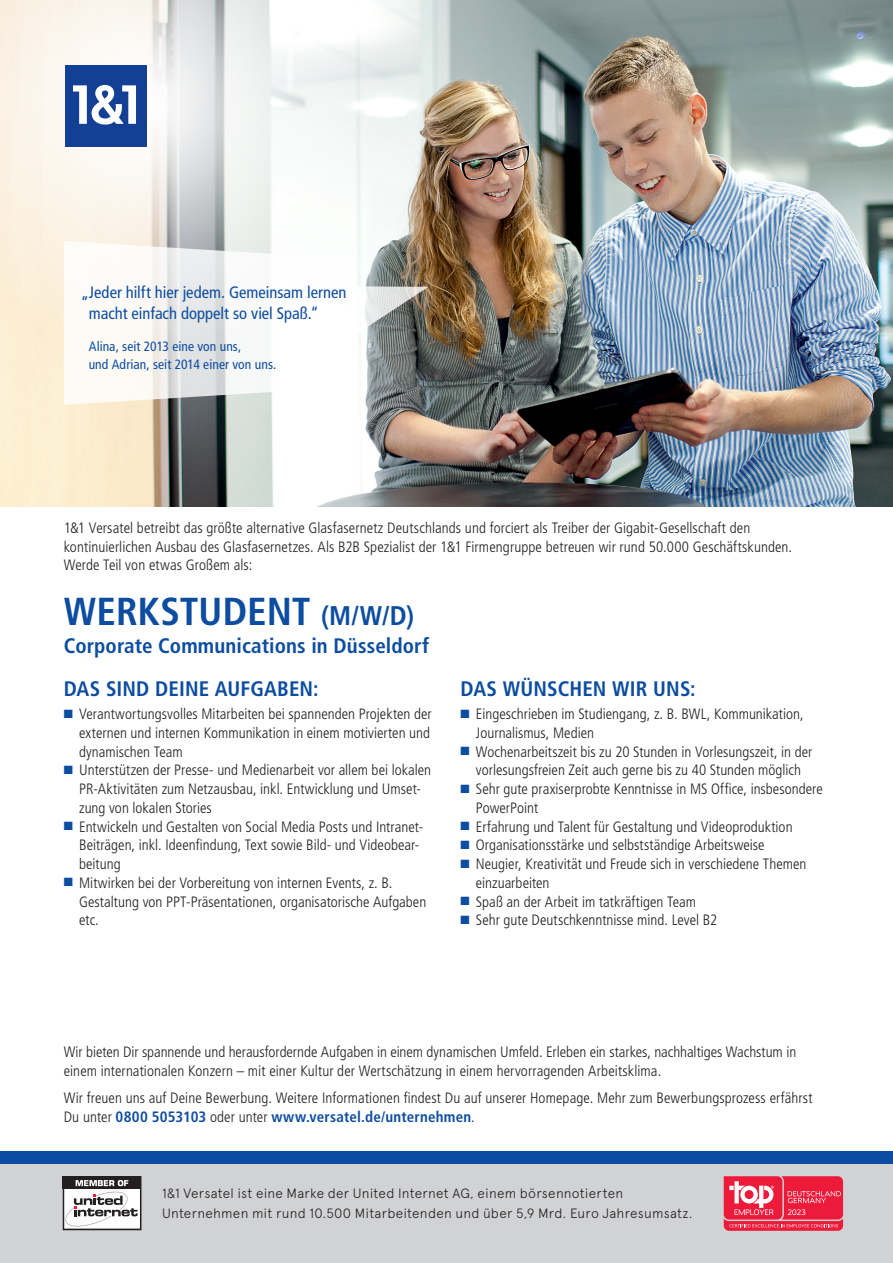
<style>
.page{position:relative;width:893px;height:1263px;background:#fff}
.page>*{position:absolute;margin:0;border:0;box-sizing:border-box;transform-origin:0 0}
.t1{font:700 condensed 39px "Frutiger LT Pro";color:#0d4da1}
.t2{font:700 condensed 21px/43.5px "Frutiger LT Pro";letter-spacing:.005em;color:#0d4da1}
.t3{font:condensed 16.5px/21px "Frutiger LT Pro";color:#0d4da1}
.t4{font:300 condensed 15px/18.8px "Frutiger LT Pro";letter-spacing:.005em;color:#231f20}
.t5{font:300 13.5px/19.5px "Apercu";letter-spacing:.015em;color:#231f20}
.t6{font:condensed 13.5px/18px "Frutiger LT Pro";letter-spacing:.005em;color:#0d4da1}
.s1{font-size:27px}
.s2{color:#0d4da1}
.s3{font-weight:700;color:#0d4da1}
</style>
<div class="page">
<div style="left:0;top:1163px;width:893px;height:100px;background:#d1d2d4"></div>
<div style="left:0;top:1151px;width:893px;height:12px;background:#0d4da1"></div>
<svg style="left:724px;top:1176px;width:119px;height:55px;background:#ed425c"></svg>
<svg style="left:63px;top:1176px;width:78px;height:54px"></svg>
<img style="left:0;top:0;width:893px;height:506px">
<svg style="left:0;top:0;width:387px;height:346px"></svg>
<svg style="left:64px;top:241px;width:364px;height:164px;fill:#fcfaf6"></svg>
<div style="left:64px;top:64px;width:84px;height:84px;background:#fff"></div>
<div style="left:65px;top:65px;width:82px;height:82px;background:#134094"></div>
<svg style="left:73px;top:85px;width:63px;height:40px"></svg>
<p class="t3" style="left:89px;top:282px;width:259px;text-indent:-8px">„Jeder hilft hier jedem. Gemeinsam lernen macht einfach doppelt so viel Spaß.“</p>
<p class="t6" style="left:89px;top:337px;width:189px">Alina, seit 2013 eine von uns,<br>und Adrian, seit 2014 einer von uns.</p>
<p class="t4" style="left:64px;top:518px;width:730px">1&amp;1 Versatel betreibt das größte alternative Glasfasernetz Deutschlands und forciert als Treiber der Gigabit-Gesellschaft den kontinuierlichen Ausbau des Glasfasernetzes. Als B2B Spezialist der 1&amp;1 Firmengruppe betreuen wir rund 50.000 Geschäftskunden.<br>Werde Teil von etwas Großem als:</p>
<h1 class="t1" style="left:64px;top:589px;width:352px">WERKSTUDENT <span class="s1">(M/W/D)</span></h1>
<h2 class="t2" style="left:64px;top:623px;width:367px">Corporate Communications in Düsseldorf<br>DAS SIND DEINE AUFGABEN:</h2>
<p class="t4" style="left:79px;top:705px;width:354px;text-align:justify;text-indent:-15px"><span class="s2">■</span> Verantwortungsvolles Mitarbeiten bei spannenden Projekten der externen und internen Kommunikation in einem motivierten und dynamischen Team</p>
<p class="t4" style="left:79px;top:761px;width:354px;text-indent:-15px"><span class="s2">■</span> Unterstützen der Presse- und Medienarbeit vor allem bei lokalen<br>PR-Aktivitäten zum Netzausbau, inkl. Entwicklung und Umset&shy;zung von lokalen Stories</p>
<p class="t4" style="left:79px;top:817px;width:345px;text-indent:-15px"><span class="s2">■</span> Entwickeln und Gestalten von Social Media Posts und Intranet-<br>Beiträgen, inkl. Ideenfindung, Text sowie Bild- und Videobear&shy;beitung</p>
<p class="t4" style="left:79px;top:873px;width:349px;text-indent:-15px"><span class="s2">■</span> Mitwirken bei der Vorbereitung von internen Events, z. B.<br>Gestaltung von PPT-Präsentationen, organisatorische Aufgaben etc.</p>
<h2 class="t2" style="left:461px;top:667px;width:237px">DAS WÜNSCHEN WIR UNS:</h2>
<p class="t4" style="left:476px;top:705px;width:329px;text-indent:-15px"><span class="s2">■</span> Eingeschrieben im Studiengang, z. B. BWL, Kommunikation,<br>Journalismus, Medien</p>
<p class="t4" style="left:461px;top:742px;width:353px;text-align:center"><span class="s2">■</span> Wochenarbeitszeit bis zu 20 Stunden in Vorlesungszeit, in der vorlesungsfreien Zeit auch gerne bis zu 40 Stunden möglich</p>
<p class="t4" style="left:476px;top:780px;width:348px;text-indent:-15px"><span class="s2">■</span> Sehr gute praxiserprobte Kenntnisse in MS Office, insbesondere<br>PowerPoint</p>
<p class="t4" style="left:461px;top:817px;width:334px"><span class="s2">■</span> Erfahrung und Talent für Gestaltung und Videoproduktion</p>
<p class="t4" style="left:461px;top:836px;width:306px"><span class="s2">■</span> Organisationsstärke und selbstständige Arbeitsweise</p>
<p class="t4" style="left:476px;top:855px;width:332px;text-indent:-15px"><span class="s2">■</span> Neugier, Kreativität und Freude sich in verschiedene Themen einzuarbeiten</p>
<p class="t4" style="left:461px;top:892px;width:237px"><span class="s2">■</span> Spaß an der Arbeit im tatkräftigen Team</p>
<p class="t4" style="left:461px;top:911px;width:258px"><span class="s2">■</span> Sehr gute Deutschkenntnisse mind. Level B2</p>
<p class="t4" style="left:64px;top:1043px;width:734px">Wir bieten Dir spannende und herausfordernde Aufgaben in einem dynamischen Umfeld. Erleben ein starkes, nachhaltiges Wachstum in einem internationalen Konzern – mit einer Kultur der Wertschätzung in einem hervorragenden Arbeitsklima.</p>
<p class="t4" style="left:64px;top:1089px;width:750px">Wir freuen uns auf Deine Bewerbung. Weitere Informationen findest Du auf unserer Homepage. Mehr zum Bewerbungsprozess erfährst<br>Du unter <span class="s3">0800 5053103</span> oder unter <span class="s3">www.versatel.de/unternehmen</span>.</p>
<p class="t5" style="left:162px;top:1184px;width:532px">1&amp;1 Versatel ist eine Marke der United Internet AG, einem börsennotierten<br>Unternehmen mit rund 10.500 Mitarbeitenden und über 5,9 Mrd. Euro Jahresumsatz.</p>
</div>
